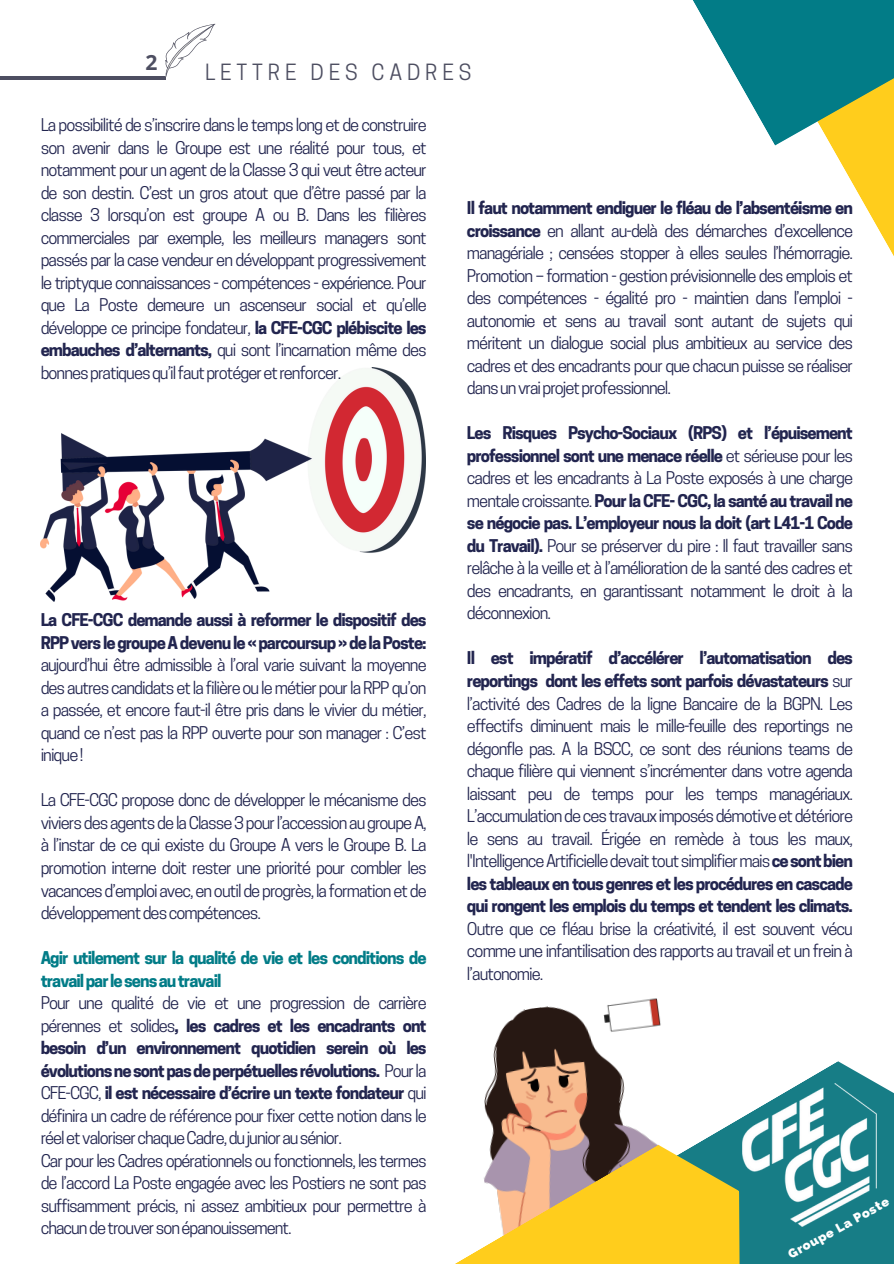
<style>
.page{position:relative;width:894px;height:1264px;background:#fff}
.page>*{position:absolute;margin:0;border:0;box-sizing:border-box;transform-origin:0 0}
.t1{font:21px "Cooper Hewitt";letter-spacing:.23em;color:#4d4e61}
.t2{font:700 21px "Open Sans";color:#4d4e61}
.t3{font:16.5px/22.5px "Cooper Hewitt";letter-spacing:-.06em;color:#22254f;text-align:justify}
.t4{font:800 12.9px "Raleway";color:#fff}
.s1{font-weight:700}
.s2{font-weight:700;color:#027c87}
</style>
<div class="page">
<svg style="left:831px;top:145px;width:62px;height:110px"></svg>
<svg style="left:693px;top:0;width:200px;height:145px;fill:#027c87"></svg>
<img style="left:493px;top:998px;width:168px;height:63px">
<svg style="left:484px;top:1061px;width:409px;height:202px"></svg>
<svg style="left:457px;top:1144px;width:282px;height:119px;background:#e0c059"></svg>
<img style="left:742px;top:1083px;width:134px;height:143px">
<hr style="left:0;top:76px;width:165px;height:4px;background:#4d4e61">
<svg style="left:165px;top:24px;width:50px;height:53px"></svg>
<img style="left:41px;top:367px;width:384px;height:234px">
<p class="t2" style="left:145px;top:47px;width:13px">2</p>
<p class="t1" style="left:205px;top:64px;width:268px">LETTRE DES CADRES</p>
<h2 class="t3" style="left:41px;top:116px;width:387px">La possibilité de s’inscrire dans le temps long et de construire son avenir dans le Groupe est une réalité pour tous, et notamment pour un agent de la Classe 3 qui veut être acteur de son destin. C’est un gros atout que d’être passé par la classe 3 lorsqu’on est groupe A ou B. Dans les filières commerciales par exemple, les meilleurs managers sont passés par la case vendeur en développant progressivement le triptyque connaissances - compétences - expérience. Pour que La Poste demeure un ascenseur social et qu’elle développe ce principe fondateur, <span class="s1">la CFE-CGC plébiscite les embauches d’alternants,</span> qui sont l’incarnation même des bonnespratiquesqu’ilfautprotégeretrenforcer.</h2>
<p class="t3" style="left:41px;top:611px;width:387px"><span class="s1">La CFE-CGC demande aussi à reformer le dispositif des RPP vers le groupe A devenu le « parcoursup » de la Poste: </span>aujourd’hui être admissible à l’oral varie suivant la moyenne des autres candidats et la filière ou le métier pour la RPP qu’on a passée, et encore faut-il être pris dans le vivier du métier, quand ce n’est pas la RPP ouverte pour son manager : C’est inique!</p>
<h2 class="t3" style="left:41px;top:791px;width:387px">La CFE-CGC propose donc de développer le mécanisme des viviers des agents de la Classe 3 pour l’accession au groupe A, à l’instar de ce qui existe du Groupe A vers le Groupe B. La promotion interne doit rester une priorité pour combler les vacances d’emploi avec, en outil de progrès, la formation et de développementdescompétences.</h2>
<h2 class="t3" style="left:41px;top:948px;width:387px;text-align:left"><span class="s2">Agir utilement sur la qualité de vie et les conditions de travailparlesensautravail<br></span>Pour une qualité de vie et une progression de carrière pérennes et solides<span class="s1">, les cadres et les encadrants ont besoin d’un environnement quotidien serein où les évolutionsnesontpasdeperpétuellesrévolutions.</span> Pourla CFE-CGC, <span class="s1">il est nécessaire d’écrire un texte fondateur</span> qui définira un cadre de référence pour fixer cette notion dans le réeletvaloriserchaqueCadre,dujuniorausénior.<br>Car pour les Cadres opérationnels ou fonctionnels, les termes de l’accord La Poste engagée avec les Postiers ne sont pas suffisamment précis, ni assez ambitieux pour permettre à</h2>
<h2 class="t3" style="left:41px;top:1218px;width:252px">chacundetrouversonépanouissement.</h2>
<p class="t3" style="left:467px;top:199px;width:387px"><span class="s1">Il faut notamment endiguer le fléau de l’absentéisme en croissance</span> en allant au-delà des démarches d’excellence managériale ; censées stopper à elles seules l’hémorragie.<br>Promotion – formation - gestion prévisionnelle des emplois et des compétences - égalité pro - maintien dans l’emploi - autonomie et sens au travail sont autant de sujets qui méritent un dialogue social plus ambitieux au service des cadres et des encadrants pour que chacun puisse se réaliser dansunvraiprojetprofessionnel.</p>
<h1 class="t3" style="left:467px;top:424px;width:387px"><span class="s1">Les Risques Psycho-Sociaux (RPS) et l’épuisement professionnel sont une menace réelle</span> et sérieuse pour les cadres et les encadrants à La Poste exposés à une charge mentale croissante. <span class="s1">Pour la CFE- CGC, la santé au travail ne se négocie pas. L’employeur nous la doit (art L41-1 Code du Travail).</span> Pour se préserver du pire : Il faut travailler sans relâche à la veille et à l’amélioration de la santé des cadres et des encadrants, en garantissant notamment le droit à la déconnexion.</h1>
<h2 class="t3" style="left:467px;top:649px;width:387px"><span class="s1">Il est impératif d’accélérer l’automatisation des reportings dont les effets sont parfois dévastateurs</span> sur l’activité des Cadres de la ligne Bancaire de la BGPN. Les effectifs diminuent mais le mille-feuille des reportings ne dégonfle pas. A la BSCC, ce sont des réunions teams de chaque filière qui viennent s’incrémenter dans votre agenda laissant peu de temps pour les temps managériaux.<br>L’accumulation de ces travaux imposés démotive et détériore le sens au travail. Érigée en remède à tous les maux, l'IntelligenceArtificielledevaittoutsimplifiermais<span class="s1">cesontbien les tableaux en tous genres et les procédures en cascade qui rongent les emplois du temps et tendent les climats.<br></span>Outre que ce fléau brise la créativité, il est souvent vécu comme une infantilisation des rapports au travail et un frein à l’autonomie.</h2>
<p class="t4" style="left:785px;top:1248px;width:114px;rotate:-29deg">Groupe La Poste</p>
</div>
